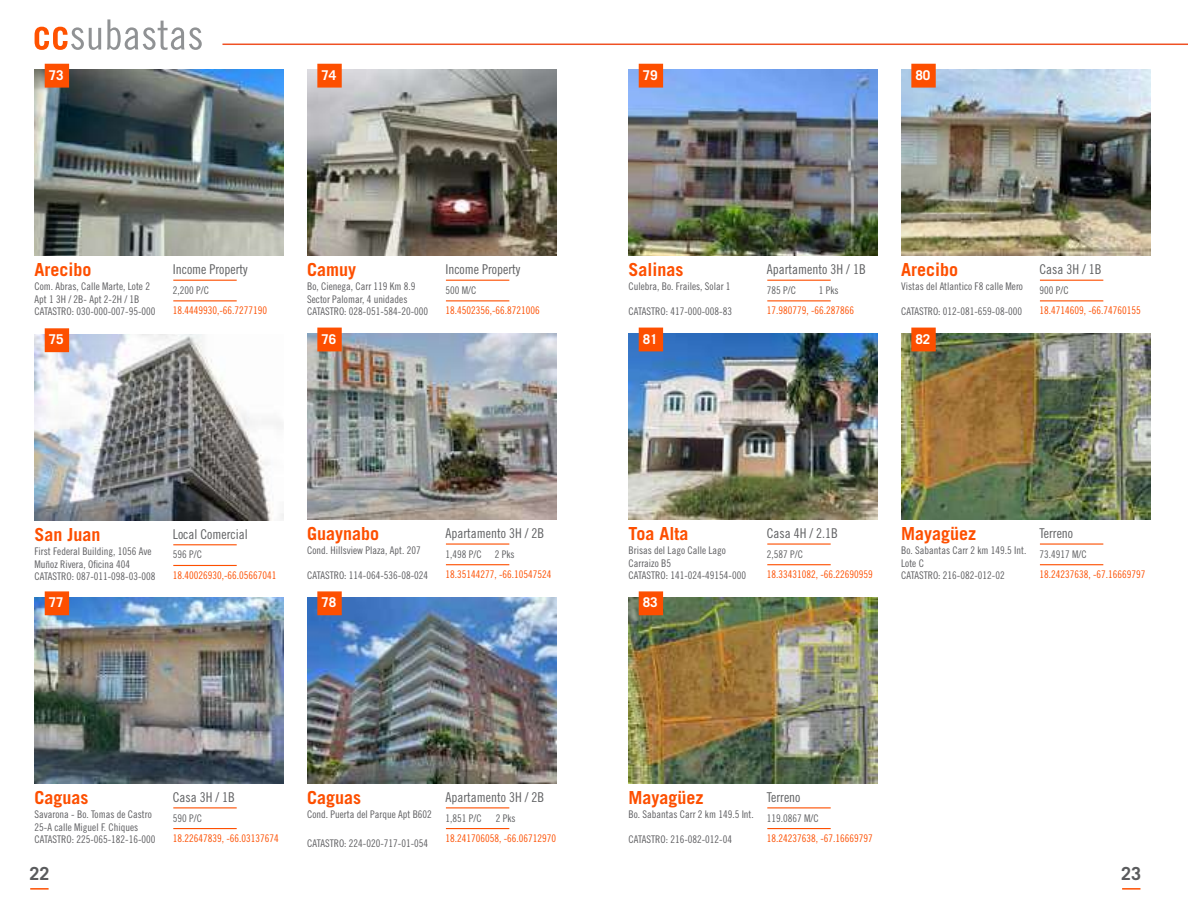
<style>
.page{position:relative;width:1188px;height:918px;background:#fff}
.page>*{position:absolute;margin:0;border:0;box-sizing:border-box;transform-origin:0 0}
.t1{font:700 18px "Trade Gothic LT Std";color:#fd4f00}
.t2{font:700 18px "Trade Gothic LT Std";color:#5a5b5d}
.t3{font:13.5px "Trade Gothic LT Std Cn 18";color:#5f6062}
.t4{font:700 13.5px "Trade Gothic LT Std";color:#fff}
.t5{font:10.5px/12.5px "Trade Gothic LT Std Cn 18";color:#5d5d60}
.t6{font:10.5px "Trade Gothic LT Std Cn 18";color:#fd4f00}
.t7{font:10.5px "Trade Gothic LT Std Cn 18";color:#5f6062}
</style>
<div class="page">
<svg style="left:30px;top:888px;width:19px;height:2px"></svg>
<svg style="left:1122px;top:888px;width:18px;height:2px"></svg>
<hr style="left:222px;top:44px;width:966px;height:1px;background:#ef5124">
<svg style="left:35px;top:27px;width:66px;height:23px"></svg>
<svg style="left:107px;top:19px;width:95px;height:31px"></svg>
<img style="left:35px;top:69px;width:248px;height:187px">
<img style="left:35px;top:334px;width:248px;height:186px">
<div style="left:45px;top:64px;width:24px;height:24px;background:#fd4f00"></div>
<div style="left:45px;top:328px;width:24px;height:24px;background:#fd4f00"></div>
<hr style="left:173px;top:280px;width:64px;height:1px;background:#fd4f00">
<hr style="left:173px;top:544px;width:64px;height:1px;background:#fd4f00">
<hr style="left:173px;top:300px;width:64px;height:1px;background:#fd4f00">
<hr style="left:173px;top:565px;width:64px;height:1px;background:#fd4f00">
<img style="left:307px;top:69px;width:249px;height:187px">
<div style="left:317px;top:64px;width:25px;height:24px;background:#fd4f00;border:2px solid #fd4f00"></div>
<hr style="left:446px;top:280px;width:63px;height:1px;background:#fd4f00">
<hr style="left:446px;top:300px;width:63px;height:1px;background:#fd4f00">
<img style="left:307px;top:333px;width:249px;height:187px">
<div style="left:317px;top:328px;width:25px;height:23px;background:#fd4f00;border:2px solid #fd4f00"></div>
<hr style="left:446px;top:543px;width:63px;height:2px;background:#fd4f00">
<hr style="left:446px;top:564px;width:63px;height:1px;background:#fd4f00">
<img style="left:35px;top:597px;width:248px;height:186px">
<div style="left:45px;top:591px;width:24px;height:24px;background:#fd4f00"></div>
<hr style="left:173px;top:807px;width:64px;height:1px;background:#fd4f00">
<hr style="left:173px;top:828px;width:64px;height:1px;background:#fd4f00">
<img style="left:307px;top:597px;width:249px;height:186px">
<div style="left:317px;top:591px;width:25px;height:24px;background:#fd4f00;border:2px solid #fd4f00"></div>
<hr style="left:446px;top:807px;width:63px;height:1px;background:#fd4f00">
<hr style="left:446px;top:828px;width:63px;height:1px;background:#fd4f00">
<img style="left:629px;top:69px;width:248px;height:187px">
<div style="left:639px;top:64px;width:24px;height:24px;background:#fd4f00"></div>
<hr style="left:767px;top:280px;width:64px;height:1px;background:#fd4f00">
<hr style="left:767px;top:300px;width:64px;height:1px;background:#fd4f00">
<img style="left:901px;top:69px;width:249px;height:187px">
<div style="left:911px;top:64px;width:25px;height:24px;background:#fd4f00;border:2px solid #fd4f00"></div>
<hr style="left:1040px;top:280px;width:63px;height:1px;background:#fd4f00">
<hr style="left:1040px;top:300px;width:63px;height:1px;background:#fd4f00">
<img style="left:629px;top:333px;width:248px;height:187px">
<div style="left:639px;top:328px;width:24px;height:23px;background:#fd4f00"></div>
<hr style="left:767px;top:543px;width:64px;height:2px;background:#fd4f00">
<hr style="left:767px;top:564px;width:64px;height:1px;background:#fd4f00">
<img style="left:901px;top:333px;width:249px;height:187px">
<div style="left:911px;top:328px;width:25px;height:23px;background:#fd4f00;border:2px solid #fd4f00"></div>
<hr style="left:1040px;top:543px;width:63px;height:2px;background:#fd4f00">
<hr style="left:1040px;top:564px;width:63px;height:1px;background:#fd4f00">
<img style="left:629px;top:597px;width:248px;height:186px">
<div style="left:639px;top:591px;width:24px;height:24px;background:#fd4f00"></div>
<hr style="left:767px;top:807px;width:64px;height:1px;background:#fd4f00">
<hr style="left:767px;top:828px;width:64px;height:1px;background:#fd4f00">
<p class="t4" style="left:49px;top:67px;width:17px">73</p>
<p class="t4" style="left:321px;top:67px;width:17px">74</p>
<p class="t4" style="left:643px;top:67px;width:17px">79</p>
<p class="t4" style="left:915px;top:67px;width:17px">80</p>
<h1 class="t1" style="left:35px;top:259px;width:59px">Arecibo</h1>
<p class="t3" style="left:173px;top:261px;width:76px">Income Property</p>
<h1 class="t1" style="left:307px;top:259px;width:50px">Camuy</h1>
<p class="t3" style="left:445px;top:261px;width:76px">Income Property</p>
<h1 class="t1" style="left:629px;top:259px;width:57px">Salinas</h1>
<p class="t3" style="left:767px;top:261px;width:100px">Apartamento 3H / 1B</p>
<h1 class="t1" style="left:901px;top:259px;width:59px">Arecibo</h1>
<p class="t3" style="left:1039px;top:261px;width:64px">Casa 3H / 1B</p>
<p class="t5" style="left:35px;top:280px;width:117px">Com. Abras, Calle Marte, Lote 2<br>Apt 1 3H / 2B- Apt 2-2H / 1B</p>
<p class="t5" style="left:35px;top:305px;width:123px">CATASTRO: 030-000-007-95-000</p>
<p class="t7" style="left:173px;top:284px;width:38px">2,200 P/C</p>
<p class="t6" style="left:173px;top:304px;width:96px">18.4449930,-66.7277190</p>
<p class="t5" style="left:307px;top:280px;width:123px">Bo, Cienega, Carr 119 Km 8.9<br>Sector Palomar, 4 unidades<br>CATASTRO: 028-051-584-20-000</p>
<p class="t7" style="left:446px;top:284px;width:32px">500 M/C</p>
<p class="t6" style="left:445px;top:304px;width:96px">18.4502356,-66.8721006</p>
<p class="t5" style="left:629px;top:280px;width:104px">Culebra, Bo. Frailes, Solar 1</p>
<p class="t5" style="left:629px;top:305px;width:105px">CATASTRO: 417-000-008-83</p>
<p class="t7" style="left:767px;top:284px;width:31px">785 P/C</p>
<p class="t7" style="left:819px;top:284px;width:21px">1 Pks</p>
<p class="t6" style="left:767px;top:304px;width:89px">17.980779, -66.287866</p>
<p class="t5" style="left:901px;top:280px;width:123px">Vistas del Atlantico F8 calle Mero</p>
<p class="t5" style="left:901px;top:305px;width:123px">CATASTRO: 012-081-659-08-000</p>
<p class="t7" style="left:1040px;top:284px;width:31px">900 P/C</p>
<p class="t6" style="left:1039px;top:304px;width:103px">18.4714609, -66.74760155</p>
<p class="t4" style="left:49px;top:331px;width:17px">75</p>
<p class="t4" style="left:321px;top:330px;width:17px">76</p>
<p class="t4" style="left:643px;top:330px;width:17px">81</p>
<p class="t4" style="left:915px;top:330px;width:17px">82</p>
<h1 class="t1" style="left:35px;top:523px;width:68px">San Juan</h1>
<p class="t3" style="left:173px;top:526px;width:76px">Local Comercial</p>
<h1 class="t1" style="left:307px;top:523px;width:73px">Guaynabo</h1>
<p class="t3" style="left:445px;top:525px;width:100px">Apartamento 3H / 2B</p>
<h1 class="t1" style="left:629px;top:523px;width:62px">Toa Alta</h1>
<p class="t3" style="left:767px;top:525px;width:73px">Casa 4H / 2.1B</p>
<h1 class="t1" style="left:901px;top:523px;width:76px">Mayagüez</h1>
<p class="t3" style="left:1039px;top:525px;width:35px">Terreno</p>
<p class="t5" style="left:35px;top:545px;width:118px">First Federal Building, 1056 Ave<br>Muñoz Rivera, Oficina 404</p>
<p class="t5" style="left:35px;top:570px;width:123px">CATASTRO: 087-011-098-03-008</p>
<p class="t7" style="left:173px;top:548px;width:31px">596 P/C</p>
<p class="t6" style="left:173px;top:569px;width:105px">18.40026930,-66.05667041</p>
<p class="t5" style="left:307px;top:544px;width:115px">Cond. Hillsview Plaza, Apt. 207</p>
<p class="t5" style="left:307px;top:569px;width:123px">CATASTRO: 114-064-536-08-024</p>
<p class="t7" style="left:495px;top:548px;width:21px">2 Pks</p>
<p class="t6" style="left:445px;top:568px;width:108px">18.35144277, -66.10547524</p>
<p class="t7" style="left:446px;top:548px;width:38px">1,498 P/C</p>
<p class="t5" style="left:629px;top:544px;width:119px">Brisas del Lago Calle Lago<br>Carraizo B5<br>CATASTRO: 141-024-49154-000</p>
<p class="t7" style="left:767px;top:548px;width:38px">2,587 P/C</p>
<p class="t6" style="left:767px;top:568px;width:108px">18.33431082, -66.22690959</p>
<p class="t5" style="left:901px;top:544px;width:127px">Bo. Sabantas Carr 2 km 149.5 Int.<br>Lote C<br>CATASTRO: 216-082-012-02</p>
<p class="t7" style="left:1040px;top:548px;width:49px">73.4917 M/C</p>
<p class="t6" style="left:1039px;top:568px;width:108px">18.24237638, -67.16669797</p>
<p class="t4" style="left:49px;top:594px;width:17px">77</p>
<p class="t4" style="left:321px;top:594px;width:17px">78</p>
<p class="t4" style="left:643px;top:594px;width:17px">83</p>
<h1 class="t1" style="left:35px;top:786px;width:55px">Caguas</h1>
<p class="t3" style="left:173px;top:789px;width:64px">Casa 3H / 1B</p>
<h1 class="t1" style="left:307px;top:786px;width:55px">Caguas</h1>
<p class="t3" style="left:445px;top:789px;width:100px">Apartamento 3H / 2B</p>
<h1 class="t1" style="left:629px;top:786px;width:76px">Mayagüez</h1>
<p class="t3" style="left:767px;top:789px;width:35px">Terreno</p>
<p class="t5" style="left:35px;top:808px;width:123px">Savarona - Bo. Tomas de Castro<br>25-A calle Miguel F. Chiques<br>CATASTRO: 225-065-182-16-000</p>
<p class="t7" style="left:173px;top:812px;width:31px">590 P/C</p>
<p class="t6" style="left:173px;top:832px;width:108px">18.22647839, -66.03137674</p>
<p class="t5" style="left:307px;top:808px;width:126px">Cond. Puerta del Parque Apt B602</p>
<p class="t5" style="left:307px;top:837px;width:123px">CATASTRO: 224-020-717-01-054</p>
<p class="t7" style="left:496px;top:812px;width:21px">2 Pks</p>
<p class="t6" style="left:445px;top:832px;width:112px">18.241706058, -66.06712970</p>
<p class="t7" style="left:445px;top:812px;width:38px">1,851 P/C</p>
<p class="t5" style="left:629px;top:808px;width:127px">Bo. Sabantas Carr 2 km 149.5 Int.</p>
<p class="t5" style="left:629px;top:833px;width:105px">CATASTRO: 216-082-012-04</p>
<p class="t7" style="left:767px;top:812px;width:53px">119.0867 M/C</p>
<p class="t6" style="left:767px;top:832px;width:108px">18.24237638, -67.16669797</p>
<h1 class="t2" style="left:29px;top:863px;width:22px">22</h1>
<h1 class="t2" style="left:1121px;top:863px;width:22px">23</h1>
</div>
